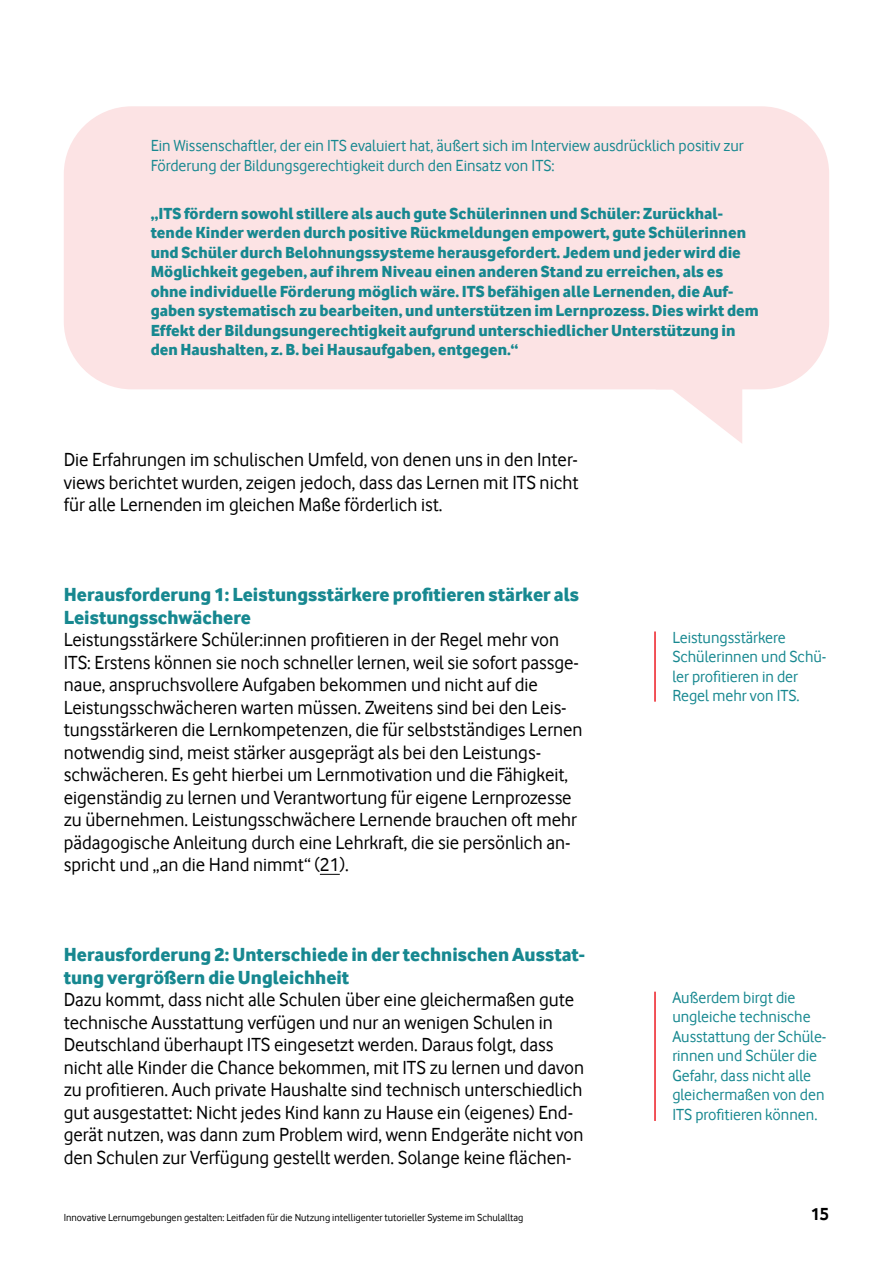
<style>
.page{position:relative;width:893px;height:1263px;background:#fff}
.page>*{position:absolute;margin:0;border:0;box-sizing:border-box;transform-origin:0 0}
.t1{font:19.5px/22.5px "Vodafone Rg";color:#000}
.t2{font:19.5px/22.5px "Vodafone Ex B";color:#178890}
.t3{font:700 18px "Vodafone Rg";color:#000}
.t4{font:16.5px/19.5px "Vodafone Ex B";color:#178890}
.t5{font:16.5px/19.5px "Vodafone Rg";color:#178890}
.t6{font:10.5px "Vodafone Rg";color:#000}
</style>
<div class="page">
<div style="left:64px;top:106px;width:765px;height:283px;background:#fce3e4;border-radius:68px"></div>
<svg style="left:320px;top:874px;width:20px;height:1px"></svg>
<hr style="left:654px;top:631px;width:2px;height:71px;background:#ed1c24">
<hr style="left:654px;top:992px;width:2px;height:129px;background:#ed1c24">
<svg style="left:655px;top:389px;width:87px;height:54px"></svg>
<p class="t5" style="left:151px;top:136px;width:594px">Ein Wissenschaftler, der ein ITS evaluiert hat, äußert sich im Interview ausdrücklich positiv zur<br>Förderung der Bildungsgerechtigkeit durch den Einsatz von ITS:</p>
<p class="t4" style="left:151px;top:203px;width:610px">„ITS fördern sowohl stillere als auch gute Schülerinnen und Schüler: Zurückhal&shy;tende Kinder werden durch positive Rückmeldungen empowert, gute Schülerinnen und Schüler durch Belohnungssysteme herausgefordert. Jedem und jeder wird die Möglichkeit gegeben, auf ihrem Niveau einen anderen Stand zu erreichen, als es ohne individuelle Förderung möglich wäre. ITS befähigen alle Lernenden, die Auf&shy;gaben systematisch zu bearbeiten, und unterstützen im Lernprozess. Dies wirkt dem Effekt der Bildungsungerechtigkeit aufgrund unterschiedlicher Unterstützung in den Haushalten, z. B. bei Hausaufgaben, entgegen.“</p>
<p class="t1" style="left:64px;top:448px;width:516px;text-align:justify">Die Erfahrungen im schulischen Umfeld, von denen uns in den Inter&shy;views berichtet wurden, zeigen jedoch, dass das Lernen mit ITS nicht für alle Lernenden im gleichen Maße förderlich ist.</p>
<p class="t2" style="left:64px;top:583px;width:517px">Herausforderung 1: Leistungsstärkere profitieren stärker als<br>Leistungsschwächere</p>
<p class="t1" style="left:64px;top:628px;width:520px">Leistungsstärkere Schüler:innen profitieren in der Regel mehr von ITS: Erstens können sie noch schneller lernen, weil sie sofort passge&shy;naue, anspruchsvollere Aufgaben bekommen und nicht auf die Leistungsschwächeren warten müssen. Zweitens sind bei den Leis&shy;tungsstärkeren die Lernkompetenzen, die für selbstständiges Lernen notwendig sind, meist stärker ausgeprägt als bei den Leistungs&shy;schwächeren. Es geht hierbei um Lernmotivation und die Fähigkeit, eigenständig zu lernen und Verantwortung für eigene Lernprozesse zu übernehmen. Leistungsschwächere Lernende brauchen oft mehr pädagogische Anleitung durch eine Lehrkraft, die sie persönlich an&shy;spricht und „an die Hand nimmt“ (21).</p>
<p class="t2" style="left:64px;top:943px;width:523px">Herausforderung 2: Unterschiede in der technischen Ausstat&shy;tung vergrößern die Ungleichheit</p>
<p class="t1" style="left:64px;top:988px;width:522px">Dazu kommt, dass nicht alle Schulen über eine gleichermaßen gute technische Ausstattung verfügen und nur an wenigen Schulen in Deutschland überhaupt ITS eingesetzt werden. Daraus folgt, dass nicht alle Kinder die Chance bekommen, mit ITS zu lernen und davon zu profitieren. Auch private Haushalte sind technisch unterschiedlich gut ausgestattet: Nicht jedes Kind kann zu Hause ein (eigenes) End&shy;gerät nutzen, was dann zum Problem wird, wenn Endgeräte nicht von den Schulen zur Verfügung gestellt werden. Solange keine flächen-</p>
<p class="t5" style="left:672px;top:627px;width:156px">Leistungsstärkere<br>Schülerinnen und Schü&shy;ler profitieren in der<br>Regel mehr von ITS.</p>
<p class="t5" style="left:672px;top:987px;width:156px">Außerdem birgt die ungleiche technische<br>Ausstattung der Schüle&shy;rinnen und Schüler die<br>Gefahr, dass nicht alle gleichermaßen von den<br>ITS profitieren können.</p>
<p class="t6" style="left:64px;top:1211px;width:461px">Innovative Lernumgebungen gestalten: Leitfaden für die Nutzung intelligenter tutorieller Systeme im Schulalltag</p>
<p class="t3" style="left:811px;top:1204px;width:20px">15</p>
</div>
